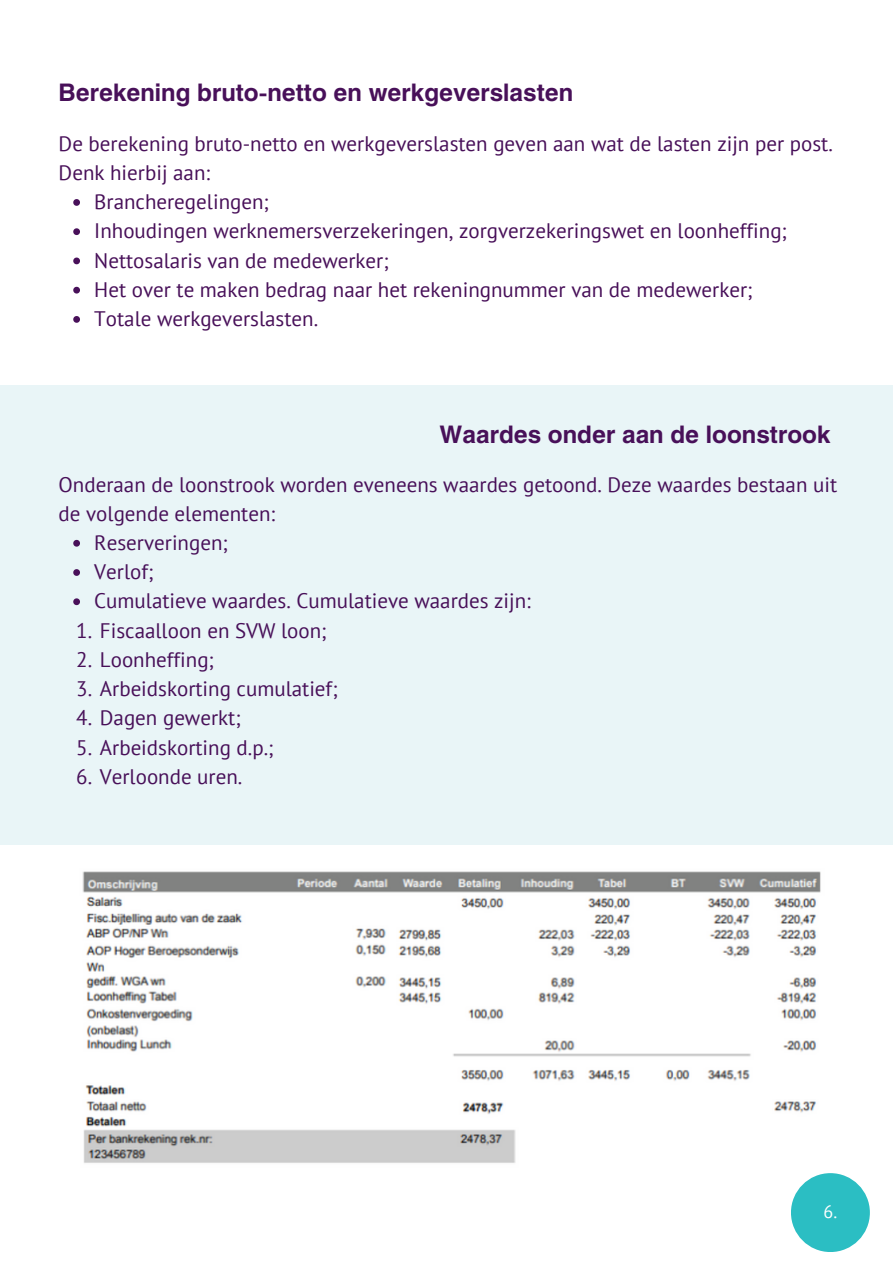
<style>
.page{position:relative;width:893px;height:1264px;background:#fff}
.page>*{position:absolute;margin:0;border:0;box-sizing:border-box;transform-origin:0 0}
.t1{font:700 24px "Helios";color:#481059}
.t2{font:21px/29.2px "PT Sans";color:#481059}
.t3{font:18px "PT Sans";color:#fff}
</style>
<div class="page">
<img style="left:82px;top:871px;width:739px;height:292px">
<div style="left:790px;top:1173px;width:79px;height:78px;background:#2bbec3;border-radius:50%"></div>
<div style="left:0;top:385px;width:892px;height:459px;background:#e9f5f7"></div>
<svg style="left:73px;top:540px;width:7px;height:6px"></svg>
<svg style="left:73px;top:569px;width:7px;height:7px"></svg>
<svg style="left:73px;top:598px;width:7px;height:7px"></svg>
<svg style="left:73px;top:199px;width:7px;height:7px"></svg>
<svg style="left:73px;top:228px;width:7px;height:7px"></svg>
<svg style="left:73px;top:257px;width:7px;height:7px"></svg>
<svg style="left:73px;top:287px;width:7px;height:6px"></svg>
<svg style="left:73px;top:316px;width:7px;height:7px"></svg>
<p class="t1" style="left:59px;top:77px;width:516px">Berekening bruto-netto en werkgeverslasten</p>
<p class="t2" style="left:59px;top:128px;width:775px">De berekening bruto-netto en werkgeverslasten geven aan wat de lasten zijn per post.<br>Denk hierbij aan:</p>
<p class="t2" style="left:94px;top:187px;width:176px">Brancheregelingen;</p>
<p class="t2" style="left:94px;top:216px;width:694px">Inhoudingen werknemersverzekeringen, zorgverzekeringswet en loonheffing;</p>
<p class="t2" style="left:94px;top:245px;width:296px">Nettosalaris van de medewerker;</p>
<p class="t2" style="left:94px;top:274px;width:659px">Het over te maken bedrag naar het rekeningnummer van de medewerker;</p>
<p class="t2" style="left:94px;top:304px;width:225px">Totale werkgeverslasten.</p>
<p class="t1" style="left:439px;top:419px;width:392px">Waardes onder aan de loonstrook</p>
<p class="t2" style="left:59px;top:469px;width:780px">Onderaan de loonstrook worden eveneens waardes getoond. Deze waardes bestaan uit de volgende elementen:</p>
<p class="t2" style="left:94px;top:527px;width:135px">Reserveringen;</p>
<p class="t2" style="left:94px;top:557px;width:61px">Verlof;</p>
<p class="t2" style="left:94px;top:586px;width:438px">Cumulatieve waardes. Cumulatieve waardes zijn:</p>
<p class="t2" style="left:76px;top:615px;width:252px">1. Fiscaalloon en SVW loon;</p>
<p class="t2" style="left:76px;top:644px;width:139px">2. Loonheffing;</p>
<p class="t2" style="left:76px;top:673px;width:263px">3. Arbeidskorting cumulatief;</p>
<p class="t2" style="left:76px;top:703px;width:166px">4. Dagen gewerkt;</p>
<p class="t2" style="left:76px;top:732px;width:199px">5. Arbeidskorting d.p.;</p>
<p class="t2" style="left:76px;top:761px;width:167px">6. Verloonde uren.</p>
<p class="t3" style="left:823px;top:1199px;width:15px">6.</p>
</div>
